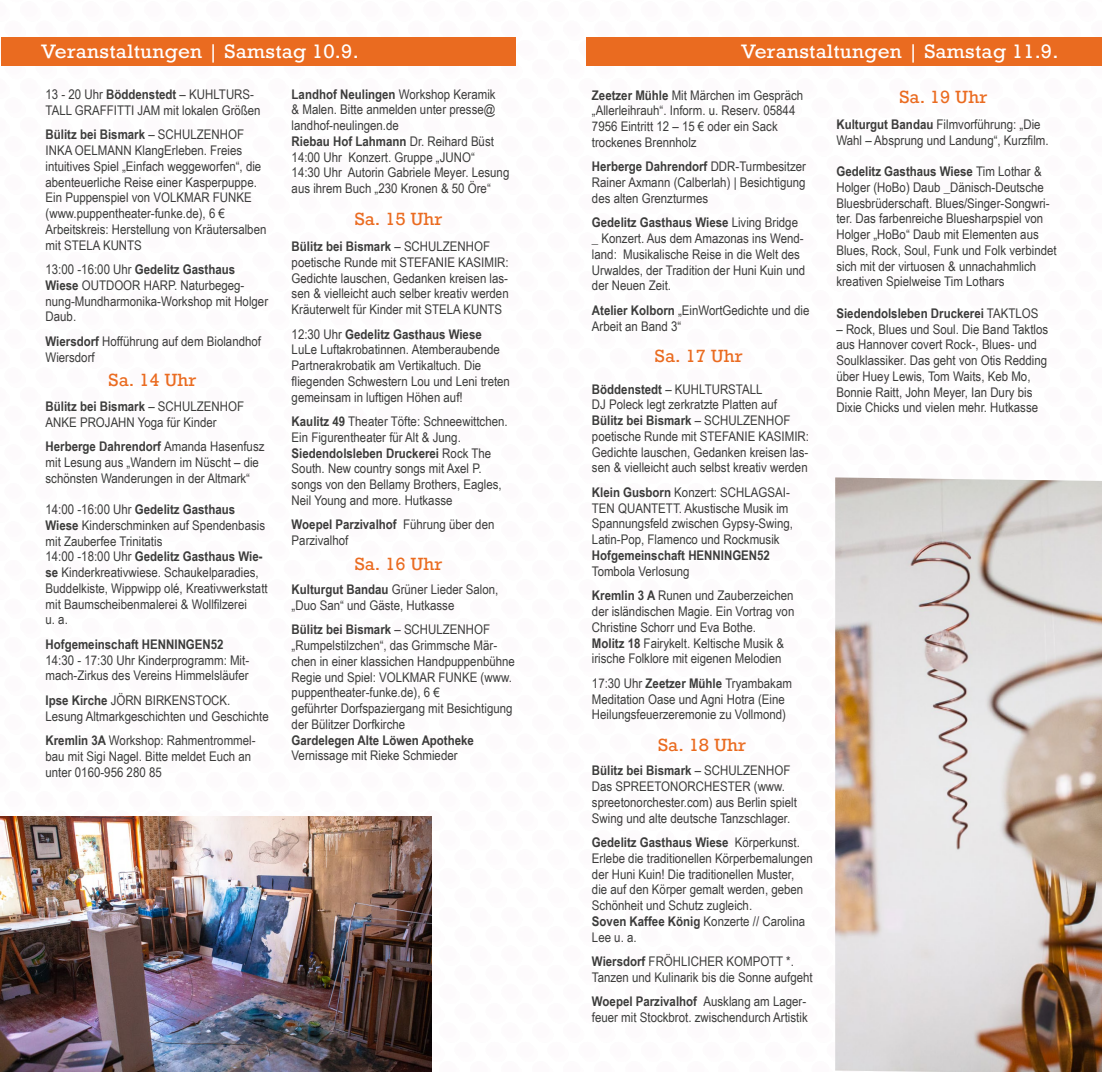
<style>
.page{position:relative;width:1102px;height:1072px;background:#fff}
.page>*{position:absolute;margin:0;border:0;box-sizing:border-box;transform-origin:0 0}
.t1{font:18.2px "Rockwell";letter-spacing:.01em;color:#fff;scale:1.05 1}
.t2{font:16.62px "Rockwell";color:#ea6b20;scale:1.05 1}
.t3{font:13.3px/15.8px "Arial Narrow";color:#3c3c3b;scale:1.05 1}
.t4{font:700 13.3px "Arial Narrow";color:#3c3c3b;scale:1.05 1}
.s1{font-weight:700}
.s2{font-weight:400}
</style>
<div class="page">
<div style="left:1px;top:38px;width:514px;height:28px;background:#ea6b20"></div>
<div style="left:590px;top:38px;width:511px;height:28px;background:#ea6b20"></div>
<img style="left:1px;top:816px;width:431px;height:255px">
<img style="left:835px;top:477px;width:266px;height:594px">
<h1 class="t1" style="left:41px;top:40px;width:304px">Veranstaltungen | Samstag 10.9.</h1>
<p class="t3" style="left:46px;top:86px;width:206px">13 - 20 Uhr <span class="s1">Böddenstedt</span> – KUHLTURS-<br>TALL GRAFFITTI JAM mit lokalen Größen</p>
<p class="t3" style="left:46px;top:126px;width:212px"><span class="s1">Bülitz bei Bismark</span> – SCHULZENHOF INKA OELMANN KlangErleben. Freies intuitives Spiel „Einfach weggeworfen“, die abenteuerliche Reise einer Kasperpuppe.<br>Ein Puppenspiel von VOLKMAR FUNKE (www.puppentheater-funke.de), 6 € Arbeitskreis: Herstellung von Kräutersalben mit STELA KUNTS</p>
<p class="t3" style="left:46px;top:261px;width:213px">13:00 -16:00 Uhr <span class="s1">Gedelitz Gasthaus<br>Wiese</span> OUTDOOR HARP. Naturbegeg&shy;nung-Mundharmonika-Workshop mit Holger<br>Daub.</p>
<p class="t3" style="left:46px;top:333px;width:207px"><span class="s1">Wiersdorf</span> Hofführung auf dem Biolandhof<br>Wiersdorf</p>
<p class="t2" style="left:109px;top:370px;width:85px">Sa. 14 Uhr</p>
<p class="t3" style="left:46px;top:398px;width:190px"><span class="s1">Bülitz bei Bismark</span> – SCHULZENHOF<br>ANKE PROJAHN Yoga für Kinder</p>
<p class="t3" style="left:46px;top:438px;width:210px"><span class="s1">Herberge Dahrendorf</span> Amanda Hasenfusz mit Lesung aus „Wandern im Nüscht – die schönsten Wanderungen in der Altmark“</p>
<p class="t3" style="left:46px;top:501px;width:213px">14:00 -16:00 Uhr <span class="s1">Gedelitz Gasthaus Wiese</span> Kinderschminken auf Spendenbasis mit Zauberfee Trinitatis<br>14:00 -18:00 Uhr <span class="s1">Gedelitz Gasthaus Wie&shy;se</span> Kinderkreativwiese. Schaukelparadies, Buddelkiste, Wippwipp olé, Kreativwerkstatt mit Baumscheibenmalerei &amp; Wollfilzerei<br>u. a.</p>
<p class="t4" style="left:46px;top:634px;width:171px">Hofgemeinschaft HENNINGEN52</p>
<p class="t3" style="left:46px;top:651px;width:195px">14:30 - 17:30 Uhr Kinderprogramm: Mit&shy;mach-Zirkus des Vereins Himmelsläufer</p>
<p class="t3" style="left:46px;top:692px;width:214px"><span class="s1">Ipse Kirche</span> JÖRN BIRKENSTOCK.<br>Lesung Altmarkgeschichten und Geschichte</p>
<p class="t3" style="left:46px;top:732px;width:201px"><span class="s1">Kremlin 3A</span> Workshop: Rahmentrommel&shy;bau mit Sigi Nagel. Bitte meldet Euch an unter 0160-956 280 85</p>
<h1 class="t1" style="left:740px;top:40px;width:304px">Veranstaltungen | Samstag 11.9.</h1>
<p class="t3" style="left:592px;top:86px;width:203px"><span class="s1">Zeetzer Mühle</span> Mit Märchen im Gespräch „Allerleihrauh“. Inform. u. Reserv. 05844<br>7956 Eintritt 12 – 15 € oder ein Sack trockenes Brennholz</p>
<p class="t3" style="left:592px;top:158px;width:205px;text-align:justify"><span class="s1">Herberge Dahrendorf</span> DDR-Turmbesitzer Rainer Axmann (Calberlah) | Besichtigung des alten Grenzturmes</p>
<p class="t3" style="left:592px;top:214px;width:204px"><span class="s1">Gedelitz Gasthaus Wiese</span> Living Bridge _ Konzert. Aus dem Amazonas ins Wend&shy;land: Musikalische Reise in die Welt des Urwaldes, der Tradition der Huni Kuin und der Neuen Zeit.</p>
<p class="t3" style="left:592px;top:302px;width:208px"><span class="s1">Atelier Kolborn</span> „EinWortGedichte und die<br>Arbeit an Band 3“</p>
<p class="t2" style="left:655px;top:346px;width:85px">Sa. 17 Uhr</p>
<p class="t3" style="left:592px;top:380px;width:208px"><span class="s1">Böddenstedt</span> – KUHLTURSTALL<br>DJ Poleck legt zerkratzte Platten auf <span class="s1">Bülitz bei Bismark</span> – SCHULZENHOF poetische Runde mit STEFANIE KASIMIR:<br>Gedichte lauschen, Gedanken kreisen las&shy;sen &amp; vielleicht auch selbst kreativ werden</p>
<p class="t3" style="left:592px;top:484px;width:193px"><span class="s1">Klein Gusborn</span> Konzert: SCHLAGSAI-TEN QUANTETT. Akustische Musik im Spannungsfeld zwischen Gypsy-Swing, Latin-Pop, Flamenco und Rockmusik</p>
<p class="t4" style="left:592px;top:545px;width:171px">Hofgemeinschaft HENNINGEN52</p>
<p class="t3" style="left:592px;top:558px;width:193px;line-height:24.5px">Tombola Verlosung<br><span class="s1">Kremlin 3 A</span> Runen und Zauberzeichen</p>
<p class="t3" style="left:592px;top:603px;width:194px">der isländischen Magie. Ein Vortrag von Christine Schorr und Eva Bothe.<br><span class="s1">Molitz 18</span> Fairykelt. Keltische Musik &amp; irische Folklore mit eigenen Melodien</p>
<p class="t3" style="left:592px;top:674px;width:192px">17:30 Uhr <span class="s1">Zeetzer Mühle</span> Tryambakam<br>Meditation Oase und Agni Hotra (Eine<br>Heilungsfeuerzeremonie zu Vollmond)</p>
<p class="t2" style="left:658px;top:734px;width:85px">Sa. 18 Uhr</p>
<p class="t3" style="left:592px;top:762px;width:197px"><span class="s1">Bülitz bei Bismark</span> – SCHULZENHOF Das SPREETONORCHESTER (www. spreetonorchester.com) aus Berlin spielt Swing und alte deutsche Tanzschlager.</p>
<p class="t3" style="left:592px;top:834px;width:212px"><span class="s1">Gedelitz Gasthaus Wiese</span> Körperkunst.<br>Erlebe die traditionellen Körperbemalungen der Huni Kuin! Die traditionellen Muster, die auf den Körper gemalt werden, geben Schönheit und Schutz zugleich.<br><span class="s1">Soven Kaffee König</span> Konzerte // Carolina Lee u. a.</p>
<p class="t3" style="left:592px;top:953px;width:212px"><span class="s1">Wiersdorf</span> FRÖHLICHER KOMPOTT *.<br>Tanzen und Kulinarik bis die Sonne aufgeht</p>
<p class="t3" style="left:592px;top:993px;width:207px"><span class="s1">Woepel Parzivalhof</span> Ausklang am Lager&shy;feuer mit Stockbrot. zwischendurch Artistik</p>
<h1 class="t1" style="left:45px;top:40px;width:377px">PROGRAMM nach Orten/Ausstellungen</h1>
<h1 class="t1" style="left:663px;top:40px;width:377px">PROGRAMM nach Orten/Ausstellungen</h1>
<p class="t3" style="left:291px;top:86px;width:209px"><span class="s1">Landhof Neulingen</span> Workshop Keramik<br>&amp; Malen. Bitte anmelden unter presse@ landhof-neulingen.de<br><span class="s1">Riebau Hof Lahmann</span> Dr. Reihard Büst 14:00 Uhr Konzert. Gruppe „JUNO“<br>14:30 Uhr Autorin Gabriele Meyer. Lesung aus ihrem Buch „230 Kronen &amp; 50 Öre“</p>
<p class="t2" style="left:354px;top:208px;width:85px">Sa. 15 Uhr</p>
<p class="t3" style="left:291px;top:238px;width:208px"><span class="s1">Bülitz bei Bismark</span> – SCHULZENHOF poetische Runde mit STEFANIE KASIMIR:<br>Gedichte lauschen, Gedanken kreisen las&shy;sen &amp; vielleicht auch selber kreativ werden Kräuterwelt für Kinder mit STELA KUNTS</p>
<p class="t3" style="left:291px;top:325px;width:209px">12:30 Uhr <span class="s1">Gedelitz Gasthaus Wiese </span>LuLe Luftakrobatinnen. Atemberaubende Partnerakrobatik am Vertikaltuch. Die fliegenden Schwestern Lou und Leni treten gemeinsam in luftigen Höhen auf!</p>
<p class="t3" style="left:291px;top:413px;width:207px"><span class="s1">Kaulitz 49</span> Theater Töfte: Schneewittchen.<br>Ein Figurentheater für Alt &amp; Jung.<br><span class="s1">Siedendolsleben Druckerei</span> Rock The South. New country songs mit Axel P. songs von den Bellamy Brothers, Eagles, Neil Young and more. Hutkasse</p>
<p class="t3" style="left:291px;top:516px;width:195px"><span class="s1">Woepel Parzivalhof</span> Führung über den<br>Parzivalhof</p>
<p class="t2" style="left:354px;top:553px;width:85px">Sa. 16 Uhr</p>
<p class="t3" style="left:291px;top:581px;width:198px"><span class="s1">Kulturgut Bandau</span> Grüner Lieder Salon, „Duo San“ und Gäste, Hutkasse</p>
<p class="t3" style="left:291px;top:621px;width:214px"><span class="s1">Bülitz bei Bismark</span> – SCHULZENHOF „Rumpelstilzchen“, das Grimmsche Mär&shy;chen in einer klassichen Handpuppenbühne Regie und Spiel: VOLKMAR FUNKE (www. puppentheater-funke.de), 6 €<br>geführter Dorfspaziergang mit Besichtigung der Bülitzer Dorfkirche</p>
<p class="t4" style="left:291px;top:730px;width:175px">Gardelegen Alte Löwen Apotheke</p>
<p class="t3" style="left:291px;top:747px;width:159px">Vernissage mit Rieke Schmieder</p>
<p class="t2" style="left:899px;top:86px;width:85px">Sa. 19 Uhr</p>
<p class="t3" style="left:836px;top:116px;width:203px"><span class="s1">Kulturgut Bandau</span> Filmvorführung: „Die<br>Wahl – Absprung und Landung“, Kurzfilm.</p>
<p class="t3" style="left:836px;top:163px;width:211px"><span class="s1">Gedelitz Gasthaus Wiese</span> Tim Lothar &amp; Holger (HoBo) Daub _Dänisch-Deutsche Bluesbrüderschaft. Blues/Singer-Songwri&shy;ter. Das farbenreiche Bluesharpspiel von Holger „HoBo“ Daub mit Elementen aus Blues, Rock, Soul, Funk und Folk verbindet sich mit der virtuosen &amp; unnachahmlich kreativen Spielweise Tim Lothars</p>
<p class="t4" style="left:836px;top:303px;width:194px">Siedendolsleben Druckerei <span class="s2">TAKTLOS</span></p>
<p class="t3" style="left:836px;top:320px;width:203px">– Rock, Blues und Soul. Die Band Taktlos aus Hannover covert Rock-, Blues- und Soulklassiker. Das geht von Otis Redding über Huey Lewis, Tom Waits, Keb Mo, Bonnie Raitt, John Meyer, Ian Dury bis Dixie Chicks und vielen mehr. Hutkasse</p>
</div>
